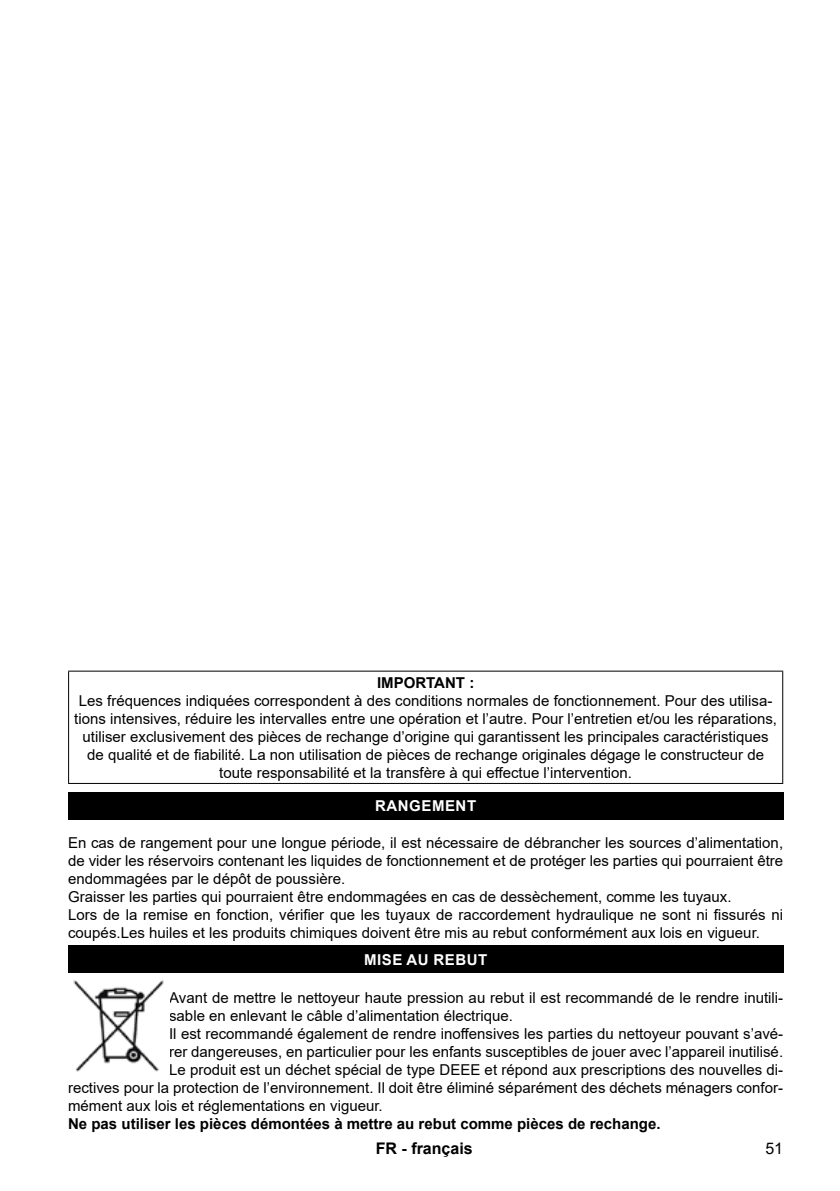
<style>
.page{position:relative;width:840px;height:1191px;background:#fff}
.page>*{position:absolute;margin:0;border:0;box-sizing:border-box;transform-origin:0 0}
.t1{font:700 16px "Arial";color:#000}
.t2{font:16px "Arial";color:#000}
.t3{font:15px/18px "Arial";color:#000;text-align:center}
.t4{font:700 15px "Arial";color:#000}
.t5{font:700 15px "Arial";letter-spacing:.035em;color:#fff}
</style>
<div class="page">
<hr style="left:68px;top:670px;width:714px;height:1px;background:#000">
<hr style="left:68px;top:671px;width:1px;height:112px;background:#000">
<hr style="left:781px;top:671px;width:1px;height:112px;background:#000">
<hr style="left:68px;top:783px;width:714px;height:1px;background:#000">
<div style="left:68px;top:792px;width:714px;height:27px;background:#000"></div>
<div style="left:68px;top:945px;width:714px;height:28px;background:#000"></div>
<img style="left:73px;top:980px;width:91px;height:92px">
<p class="t4" style="left:377px;top:672px;width:99px">IMPORTANT :</p>
<p class="t3" style="left:74px;top:691px;width:703px">Les fréquences indiquées correspondent à des conditions normales de fonctionnement. Pour des utilisa&shy;tions intensives, réduire les intervalles entre une opération et l’autre. Pour l’entretien et/ou les réparations, utiliser exclusivement des pièces de rechange d’origine qui garantissent les principales caractéristiques de qualité et de fiabilité. La non utilisation de pièces de rechange originales dégage le constructeur de toute responsabilité et la transfère à qui effectue l’intervention.</p>
<p class="t5" style="left:375px;top:795px;width:102px">RANGEMENT</p>
<p class="t3" style="left:68px;top:833px;width:716px;text-align:left">En cas de rangement pour une longue période, il est nécessaire de débrancher les sources d’alimentation, de vider les réservoirs contenant les liquides de fonctionnement et de protéger les parties qui pourraient être endommagées par le dépôt de poussière.<br>Graisser les parties qui pourraient être endommagées en cas de dessèchement, comme les tuyaux.<br>Lors de la remise en fonction, vérifier que les tuyaux de raccordement hydraulique ne sont ni fissurés ni coupés.Les huiles et les produits chimiques doivent être mis au rebut conformément aux lois en vigueur.</p>
<p class="t5" style="left:364px;top:948px;width:125px">MISE AU REBUT</p>
<p class="t3" style="left:169px;top:988px;width:615px">Avant de mettre le nettoyeur haute pression au rebut il est recommandé de le rendre inutili-</p>
<p class="t3" style="left:169px;top:1006px;width:345px">sable en enlevant le câble d’alimentation électrique.</p>
<p class="t3" style="left:169px;top:1024px;width:615px">Il est recommandé également de rendre inoffensives les parties du nettoyeur pouvant s’avé-</p>
<p class="t3" style="left:169px;top:1042px;width:615px">rer dangereuses, en particulier pour les enfants susceptibles de jouer avec l’appareil inutilisé.</p>
<p class="t3" style="left:169px;top:1060px;width:615px">Le produit est un déchet spécial de type DEEE et répond aux prescriptions des nouvelles di-</p>
<p class="t3" style="left:68px;top:1078px;width:716px">rectives pour la protection de l’environnement. Il doit être éliminé séparément des déchets ménagers confor-</p>
<p class="t3" style="left:68px;top:1096px;width:316px">mément aux lois et réglementations en vigueur.</p>
<p class="t4" style="left:68px;top:1113px;width:593px">Ne pas utiliser les pièces démontées à mettre au rebut comme pièces de rechange.</p>
<p class="t1" style="left:375px;top:1137px;width:98px">FR - français</p>
<p class="t2" style="left:765px;top:1137px;width:19px">51</p>
</div>
